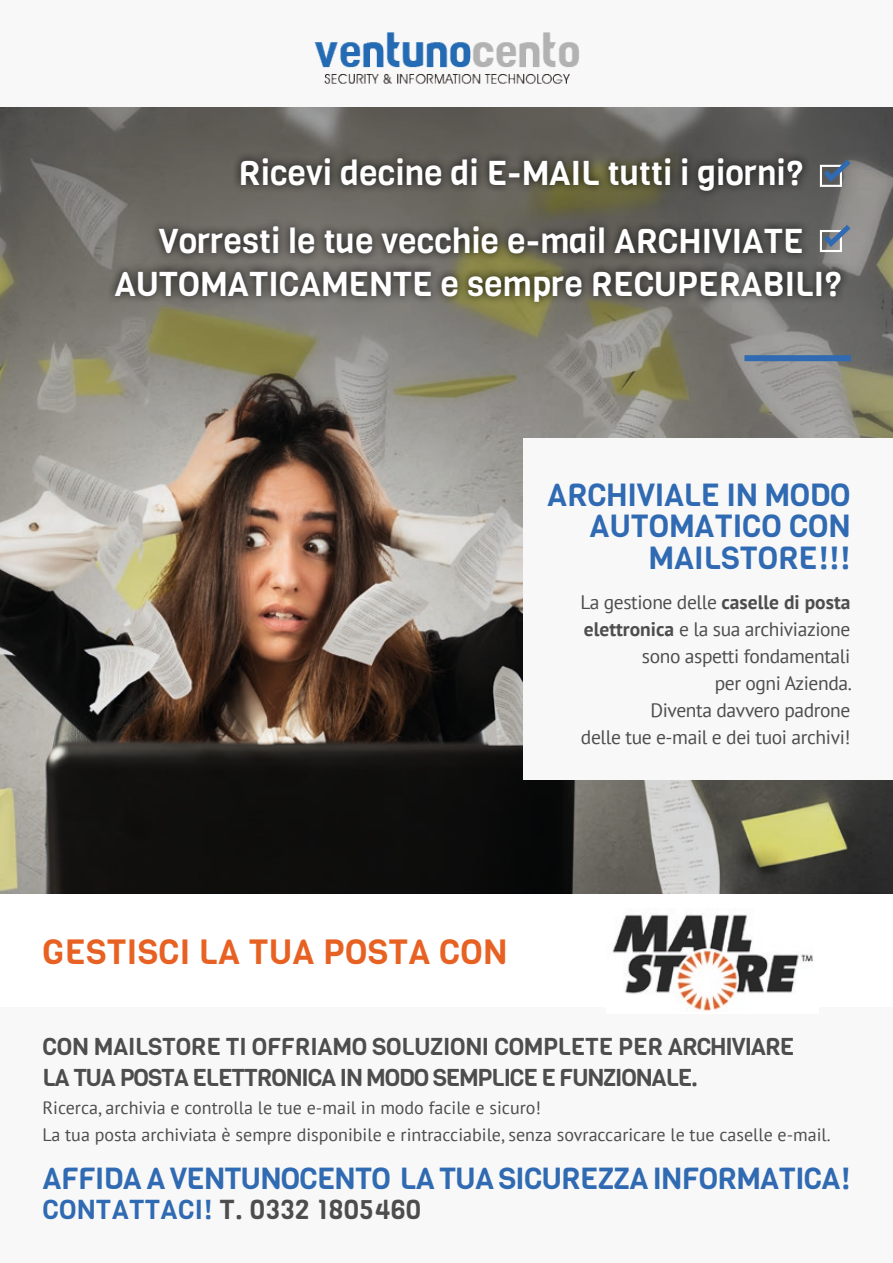
<style>
.page{position:relative;width:893px;height:1263px;background:#fff}
.page>*{position:absolute;margin:0;border:0;box-sizing:border-box;transform-origin:0 0}
.t1{font:34.5px "Viga";letter-spacing:.01em;color:#e76123}
.t2{font:33.9px/67.8px "Viga";color:#fff;text-align:right}
.t3{font:31.5px/31.5px "Viga";color:#2f6ab2;text-align:right}
.t4{font:30px "Viga";letter-spacing:-.02em;color:#2f6ab2}
.t5{font:27px "Viga";letter-spacing:.01em;color:#4e4d4d}
.t6{font:24px/31.5px "Viga";letter-spacing:-.045em;color:#4e4d4d}
.t7{font:19.5px/27px "PT Sans";letter-spacing:-.02em;color:#4e4d4d;text-align:right}
.t8{font:18px/27px "PT Sans";color:#4e4d4d}
.s1{font-weight:700}
.s2{color:#2f6ab2}
</style>
<div class="page">
<img style="left:0;top:107px;width:893px;height:786px">
<div style="left:0;top:0;width:893px;height:106px;background:#f9f8f8"></div>
<img style="left:314px;top:32px;width:265px;height:52px">
<div style="left:0;top:1008px;width:893px;height:255px;background:#f9f8f8"></div>
<img style="left:612px;top:908px;width:201px;height:103px">
<div style="left:523px;top:438px;width:370px;height:342px;background:#f9f8f8"></div>
<div style="left:107px;top:150px;width:743px;height:160px;background:#020203;opacity:.85"></div>
<div style="left:744px;top:355px;width:107px;height:6px;background:#2f6ab2"></div>
<div style="left:820px;top:165px;width:22px;height:22px;border:2px solid #fff"></div>
<svg style="left:824px;top:160px;width:26px;height:22px"></svg>
<div style="left:820px;top:230px;width:22px;height:22px;border:2px solid #fff"></div>
<svg style="left:824px;top:225px;width:26px;height:22px"></svg>
<h2 class="t2" style="left:159px;top:140px;width:646px">Ricevi decine di E-MAIL tutti i giorni?<br>Vorresti le tue vecchie e-mail ARCHIVIATE</h2>
<h2 class="t2" style="left:114px;top:250px;width:729px">AUTOMATICAMENTE e sempre RECUPERABILI?</h2>
<h3 class="t3" style="left:547px;top:479px;width:305px">ARCHIVIALE IN MODO<br>AUTOMATICO CON<br>MAILSTORE!!!</h3>
<p class="t7" style="left:580px;top:588px;width:273px">La gestione delle <span class="s1">caselle di posta elettronica</span> e la sua archiviazione sono aspetti fondamentali<br>per ogni Azienda.<br>Diventa davvero padrone<br>delle tue e-mail e dei tuoi archivi!</p>
<h1 class="t1" style="left:43px;top:929px;width:466px">GESTISCI LA TUA POSTA CON</h1>
<h3 class="t6" style="left:43px;top:1030px;width:753px">CON MAILSTORE TI OFFRIAMO SOLUZIONI COMPLETE PER ARCHIVIARE<br>LA TUA POSTA ELETTRONICA IN MODO SEMPLICE E FUNZIONALE.</h3>
<p class="t8" style="left:43px;top:1094px;width:790px">Ricerca, archivia e controlla le tue e-mail in modo facile e sicuro!<br>La tua posta archiviata è sempre disponibile e rintracciabile, senza sovraccaricare le tue caselle e-mail.</p>
<h3 class="t4" style="left:43px;top:1158px;width:809px">AFFIDA A VENTUNOCENTO LA TUA SICUREZZA INFORMATICA!</h3>
<h3 class="t5" style="left:43px;top:1191px;width:380px"><span class="s2">CONTATTACI!</span> T. 0332 1805460</h3>
</div>
